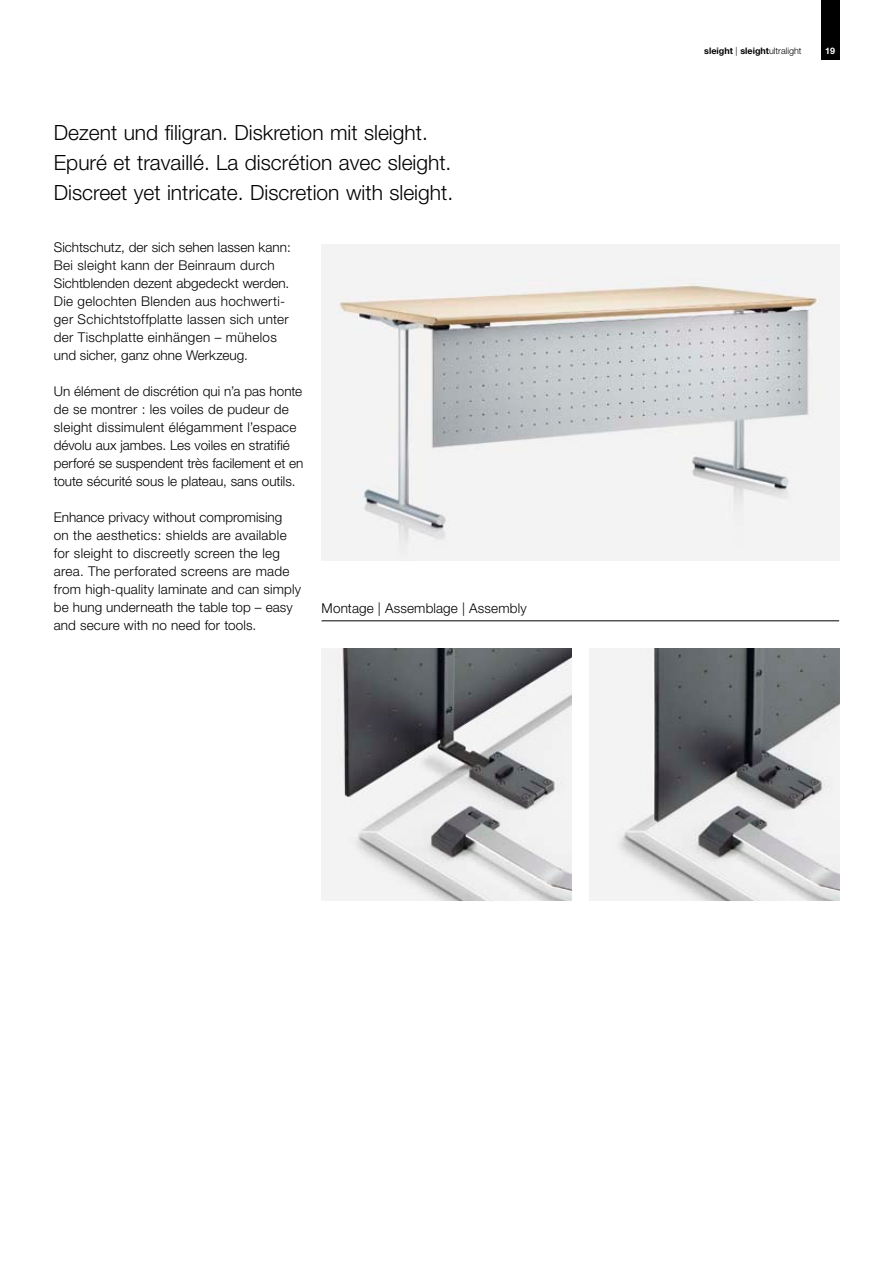
<style>
.page{position:relative;width:893px;height:1263px;background:#fff}
.page>*{position:absolute;margin:0;border:0;box-sizing:border-box;transform-origin:0 0}
.t1{font:300 21px/30px "Helvetica Neue";color:#000}
.t2{font:300 13.5px/18px "Helvetica Neue";letter-spacing:.01em;color:#000}
.t3{font:700 9px "Helvetica Neue";color:#000}
.t4{font:700 9px "Helvetica Neue";color:#fff}
.s1{font-weight:300}
</style>
<div class="page">
<img style="left:322px;top:245px;width:517px;height:315px">
<img style="left:589px;top:648px;width:250px;height:252px">
<img style="left:322px;top:648px;width:249px;height:252px">
<div style="left:821px;top:0;width:18px;height:59px;background:#000"></div>
<hr style="left:322px;top:620px;width:517px;height:1px;background:#000">
<h1 class="t1" style="left:54px;top:117px;width:401px">Dezent und filigran. Diskretion mit sleight.<br>Epuré et travaillé. La discrétion avec sleight.<br>Discreet yet intricate. Discretion with sleight.</h1>
<p class="t2" style="left:54px;top:238px;width:239px">Sichtschutz, der sich sehen lassen kann:<br>Bei sleight kann der Beinraum durch Sichtblenden dezent abgedeckt werden.<br>Die gelochten Blenden aus hochwerti&shy;ger Schichtstoffplatte lassen sich unter der Tischplatte einhängen – mühelos und sicher, ganz ohne Werkzeug.</p>
<p class="t2" style="left:54px;top:382px;width:251px">Un élément de discrétion qui n’a pas honte de se montrer : les voiles de pudeur de sleight dissimulent élégamment l’espace dévolu aux jambes. Les voiles en stratifié perforé se suspendent très facilement et en toute sécurité sous le plateau, sans outils.</p>
<p class="t2" style="left:54px;top:508px;width:249px">Enhance privacy without compromising<br>on the aesthetics: shields are available for sleight to discreetly screen the leg area. The perforated screens are made from high-quality laminate and can simply be hung underneath the table top – easy and secure with no need for tools.</p>
<p class="t2" style="left:322px;top:598px;width:207px">Montage | Assemblage | Assembly</p>
<p class="t3" style="left:704px;top:45px;width:99px">sleight <span class="s1">|</span> sleight<span class="s1">ultralight</span></p>
<p class="t4" style="left:825px;top:45px;width:12px">19</p>
</div>
